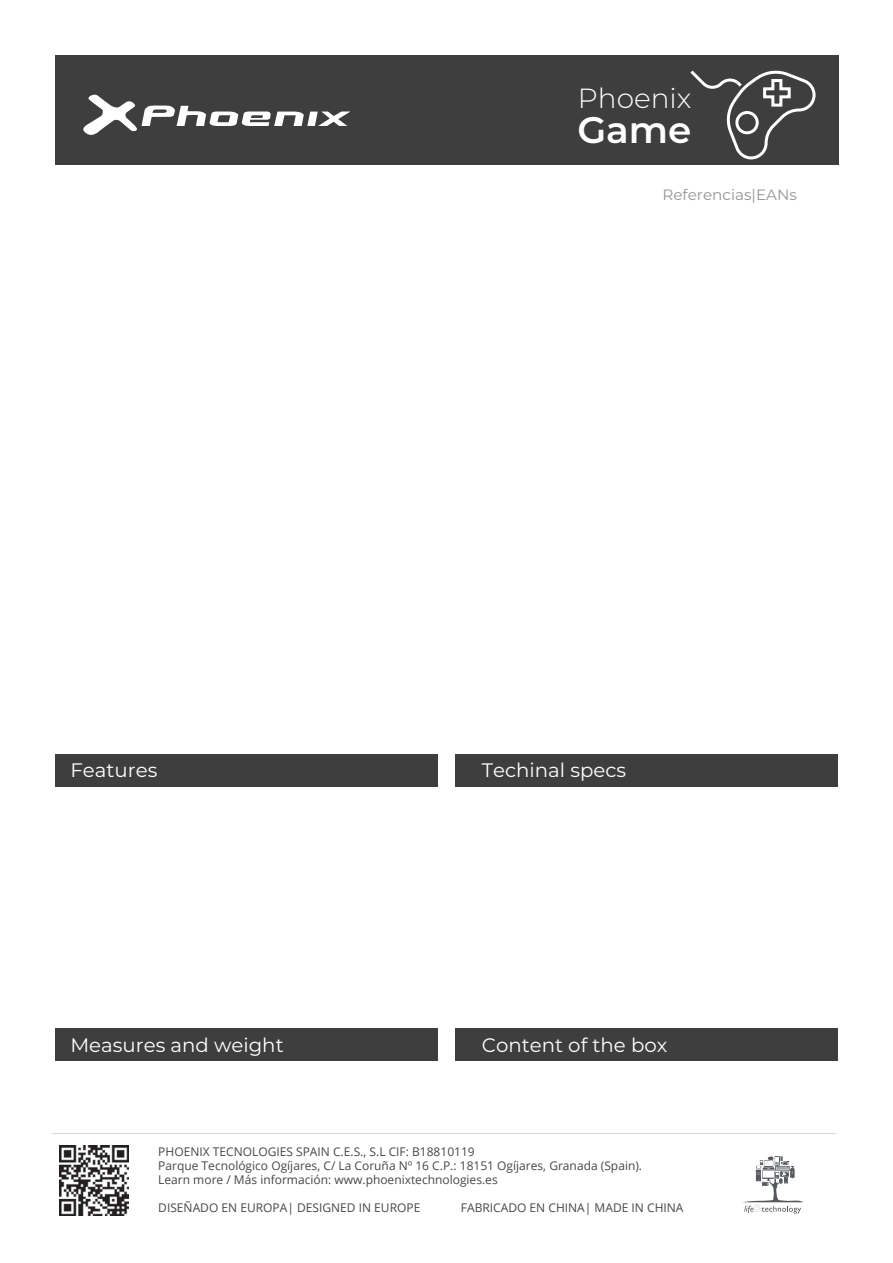
<style>
.page{position:relative;width:893px;height:1263px;background:#fff}
.page>*{position:absolute;margin:0;border:0;box-sizing:border-box;transform-origin:0 0}
.t1{font:600 36.9px "Montserrat";color:#fff}
.t2{font:300 27.6px "Montserrat";color:#fff}
.t3{font:19.5px "Montserrat";color:#fff}
.t4{font:15px "Montserrat";color:#939598}
.t5{font:12px/14.4px "Open Sans";color:#464748}
</style>
<div class="page">
<div style="left:55px;top:55px;width:783px;height:109px;background:#3e3e3f"></div>
<div style="left:55px;top:754px;width:382px;height:33px;background:#3e3e3f"></div>
<div style="left:456px;top:754px;width:382px;height:33px;background:#3e3e3f"></div>
<div style="left:456px;top:1028px;width:382px;height:33px;background:#3e3e3f"></div>
<div style="left:55px;top:1028px;width:382px;height:33px;background:#3e3e3f"></div>
<img style="left:59px;top:1145px;width:70px;height:70px">
<svg style="left:743px;top:1156px;width:60px;height:57px"></svg>
<svg style="left:83px;top:94px;width:267px;height:41px"></svg>
<svg style="left:690px;top:70px;width:126px;height:90px"></svg>
<h2 class="t2" style="left:578px;top:80px;width:115px">Phoenix</h2>
<h1 class="t1" style="left:577px;top:103px;width:116px">Game</h1>
<p class="t4" style="left:662px;top:184px;width:136px">Referencias|EANs</p>
<h3 class="t3" style="left:70px;top:757px;width:88px">Features</h3>
<h3 class="t3" style="left:482px;top:757px;width:146px">Techinal specs</h3>
<h3 class="t3" style="left:70px;top:1031px;width:215px">Measures and weight</h3>
<h3 class="t3" style="left:482px;top:1031px;width:187px">Content of the box</h3>
<p class="t5" style="left:158px;top:1144px;width:485px">PHOENIX TECNOLOGIES SPAIN C.E.S., S.L CIF: B18810119<br>Parque Tecnológico Ogíjares, C/ La Coruña Nº 16 C.P.: 18151 Ogíjares, Granada (Spain).<br>Learn more / Más información: www.phoenixtechnologies.es</p>
<p class="t5" style="left:158px;top:1200px;width:264px">DISEÑADO EN EUROPA| DESIGNED IN EUROPE</p>
<p class="t5" style="left:461px;top:1200px;width:224px">FABRICADO EN CHINA| MADE IN CHINA</p>
</div>
